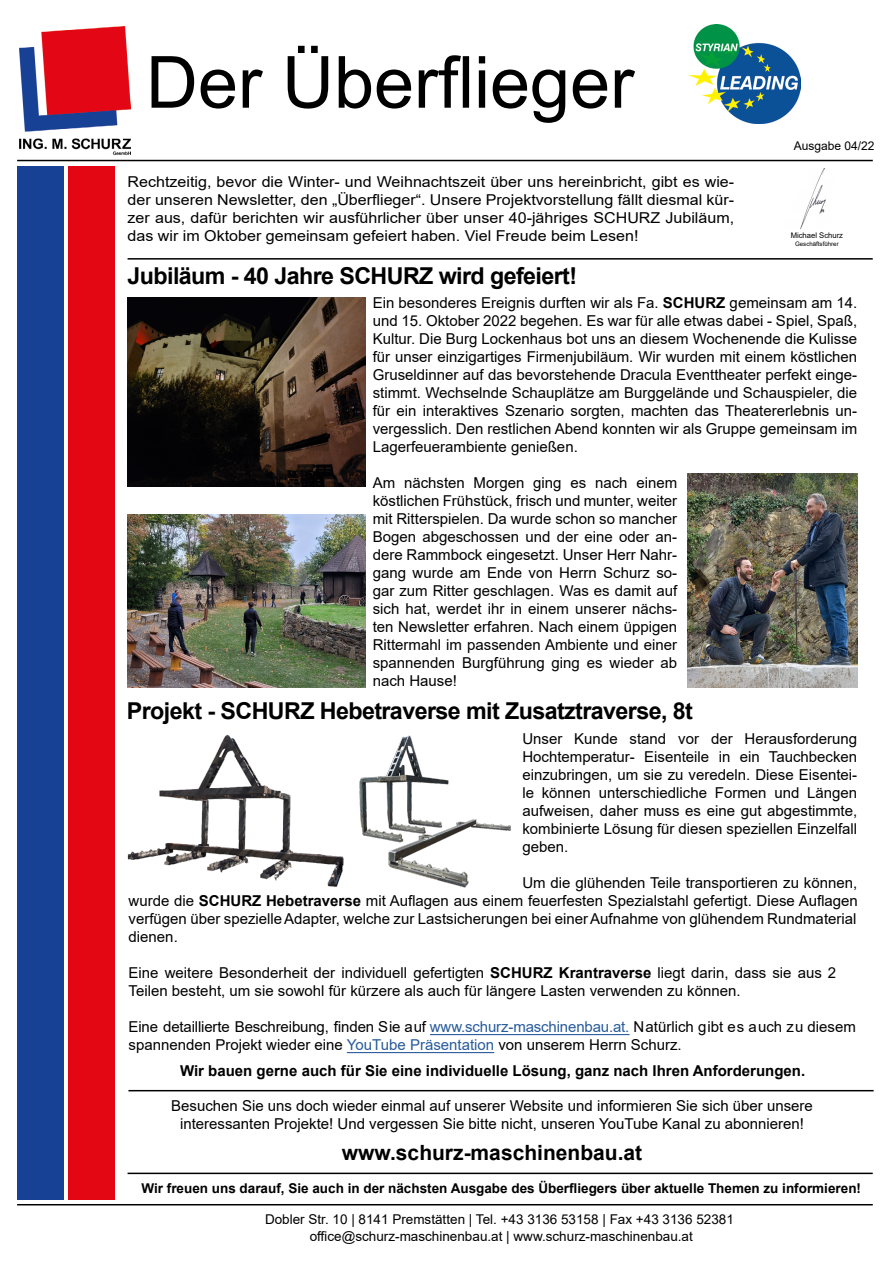
<style>
.page{position:relative;width:893px;height:1263px;background:#fff}
.page>*{position:absolute;margin:0;border:0;box-sizing:border-box;transform-origin:0 0}
.t1{font:72px "Arial";color:#000}
.t2{font:700 23.25px "Arial";letter-spacing:-.025em;color:#000}
.t3{font:700 21px "Arial";color:#000}
.t4{font:15px/18px "Arial";color:#000;text-align:justify}
.t5{font:15px/18px "Arial";color:#000;text-align:justify;scale:1.07 1}
.t6{font:700 15px "Arial";color:#000}
.t7{font:13.5px/16.2px "Arial";color:#000;text-align:center}
.t8{font:700 13.5px "Arial";color:#000}
.t9{font:12px "Arial";color:#000}
.t10{font:7.65px "Arial";color:#000}
.t11{font:6.15px "Arial";color:#000}
.s1{font-weight:700}
.s2{color:#275b9b}
</style>
<div class="page">
<div style="left:17px;top:166px;width:47px;height:1033px;background:#164194"></div>
<hr style="left:17px;top:160px;width:856px;height:1px;background:#000">
<hr style="left:17px;top:1204px;width:856px;height:1px;background:#000">
<div style="left:68px;top:166px;width:47px;height:1033px;background:#e30613"></div>
<hr style="left:128px;top:1172px;width:745px;height:2px;background:#000">
<hr style="left:128px;top:258px;width:745px;height:2px;background:#000">
<img style="left:800px;top:169px;width:26px;height:59px">
<img style="left:688px;top:25px;width:112px;height:99px">
<hr style="left:128px;top:1090px;width:746px;height:1px;background:#000">
<img style="left:20px;top:27px;width:110px;height:128px">
<img style="left:127px;top:734px;width:217px;height:153px">
<img style="left:359px;top:735px;width:152px;height:153px">
<hr style="left:347px;top:1052px;width:147px;height:1px;background:#275b9b">
<hr style="left:430px;top:1034px;width:199px;height:1px;background:#275b9b">
<img style="left:128px;top:297px;width:237px;height:189px">
<img style="left:128px;top:515px;width:237px;height:173px">
<img style="left:687px;top:474px;width:171px;height:214px">
<h1 class="t1" style="left:146px;top:33px;width:490px">Der Überflieger</h1>
<p class="t5" style="left:128px;top:173px;width:568px">Rechtzeitig, bevor die Winter- und Weihnachtszeit über uns hereinbricht, gibt es wie&shy;der unseren Newsletter, den „Überflieger“. Unsere Projektvorstellung fällt diesmal kür&shy;zer aus, dafür berichten wir ausführlicher über unser 40-jähriges SCHURZ Jubiläum, das wir im Oktober gemeinsam gefeiert haben. Viel Freude beim Lesen!</p>
<p class="t9" style="left:794px;top:137px;width:82px">Ausgabe 04/22</p>
<p class="t10" style="left:791px;top:230px;width:54px">Michael Schurz</p>
<p class="t11" style="left:795px;top:239px;width:45px">Geschäftsführer</p>
<h2 class="t2" style="left:128px;top:260px;width:451px">Jubiläum - 40 Jahre SCHURZ wird gefeiert!</h2>
<p class="t4" style="left:373px;top:294px;width:486px">Ein besonderes Ereignis durften wir als Fa. <span class="s1">SCHURZ</span> gemeinsam am 14. und 15. Oktober 2022 begehen. Es war für alle etwas dabei - Spiel, Spaß, Kultur. Die Burg Lockenhaus bot uns an diesem Wochenende die Kulisse für unser einzigartiges Firmenjubiläum. Wir wurden mit einem köstlichen Gruseldinner auf das bevorstehende Dracula Eventtheater perfekt einge&shy;stimmt. Wechselnde Schauplätze am Burggelände und Schauspieler, die für ein interaktives Szenario sorgten, machten das Theatererlebnis un&shy;vergesslich. Den restlichen Abend konnten wir als Gruppe gemeinsam im Lagerfeuerambiente genießen.</p>
<p class="t4" style="left:373px;top:474px;width:306px">Am nächsten Morgen ging es nach einem köstlichen Frühstück, frisch und munter, weiter mit Ritterspielen. Da wurde schon so mancher Bogen abgeschossen und der eine oder an&shy;dere Rammbock eingesetzt. Unser Herr Nahr&shy;gang wurde am Ende von Herrn Schurz so&shy;gar zum Ritter geschlagen. Was es damit auf sich hat, werdet ihr in einem unserer nächs&shy;ten Newsletter erfahren. Nach einem üppigen Rittermahl im passenden Ambiente und einer spannenden Burgführung ging es wieder ab nach Hause!</p>
<h2 class="t2" style="left:127px;top:695px;width:567px">Projekt - SCHURZ Hebetraverse mit Zusatztraverse, 8t</h2>
<p class="t4" style="left:522px;top:729px;width:336px">Unser Kunde stand vor der Herausforderung Hochtemperatur- Eisenteile in ein Tauchbecken einzubringen, um sie zu veredeln. Diese Eisentei&shy;le können unterschiedliche Formen und Längen aufweisen, daher muss es eine gut abgestimmte, kombinierte Lösung für diesen speziellen Einzelfall geben.</p>
<p class="t4" style="left:129px;top:873px;width:731px;text-indent:394px">Um die glühenden Teile transportieren zu können, wurde die <span class="s1">SCHURZ Hebetraverse</span> mit Auflagen aus einem feuerfesten Spezialstahl gefertigt. Diese Auflagen verfügen über spezielleAdapter, welche zur Lastsicherungen bei einerAufnahme von glühendem Rundmaterial dienen.</p>
<p class="t4" style="left:129px;top:964px;width:709px">Eine weitere Besonderheit der individuell gefertigten <span class="s1">SCHURZ Krantraverse</span> liegt darin, dass sie aus 2<br>Teilen besteht, um sie sowohl für kürzere als auch für längere Lasten verwenden zu können.</p>
<p class="t4" style="left:129px;top:1018px;width:729px">Eine detaillierte Beschreibung, finden Sie auf <span class="s2">www.schurz-maschinenbau.at.</span> Natürlich gibt es auch zu diesem spannenden Projekt wieder eine <span class="s2">YouTube Präsentation</span> von unserem Herrn Schurz.</p>
<p class="t6" style="left:180px;top:1060px;width:627px">Wir bauen gerne auch für Sie eine individuelle Lösung, ganz nach Ihren Anforderungen.</p>
<p class="t4" style="left:171px;top:1097px;width:643px;text-align:center">Besuchen Sie uns doch wieder einmal auf unserer Website und informieren Sie sich über unsere interessanten Projekte! Und vergessen Sie bitte nicht, unseren YouTube Kanal zu abonnieren!</p>
<h3 class="t3" style="left:342px;top:1138px;width:302px">www.schurz-maschinenbau.at</h3>
<p class="t8" style="left:141px;top:1178px;width:721px">Wir freuen uns darauf, Sie auch in der nächsten Ausgabe des Überfliegers über aktuelle Themen zu informieren!</p>
<p class="t7" style="left:265px;top:1211px;width:470px">Dobler Str. 10 | 8141 Premstätten | Tel. +43 3136 53158 | Fax +43 3136 52381 office@schurz-maschinenbau.at | www.schurz-maschinenbau.at</p>
</div>
